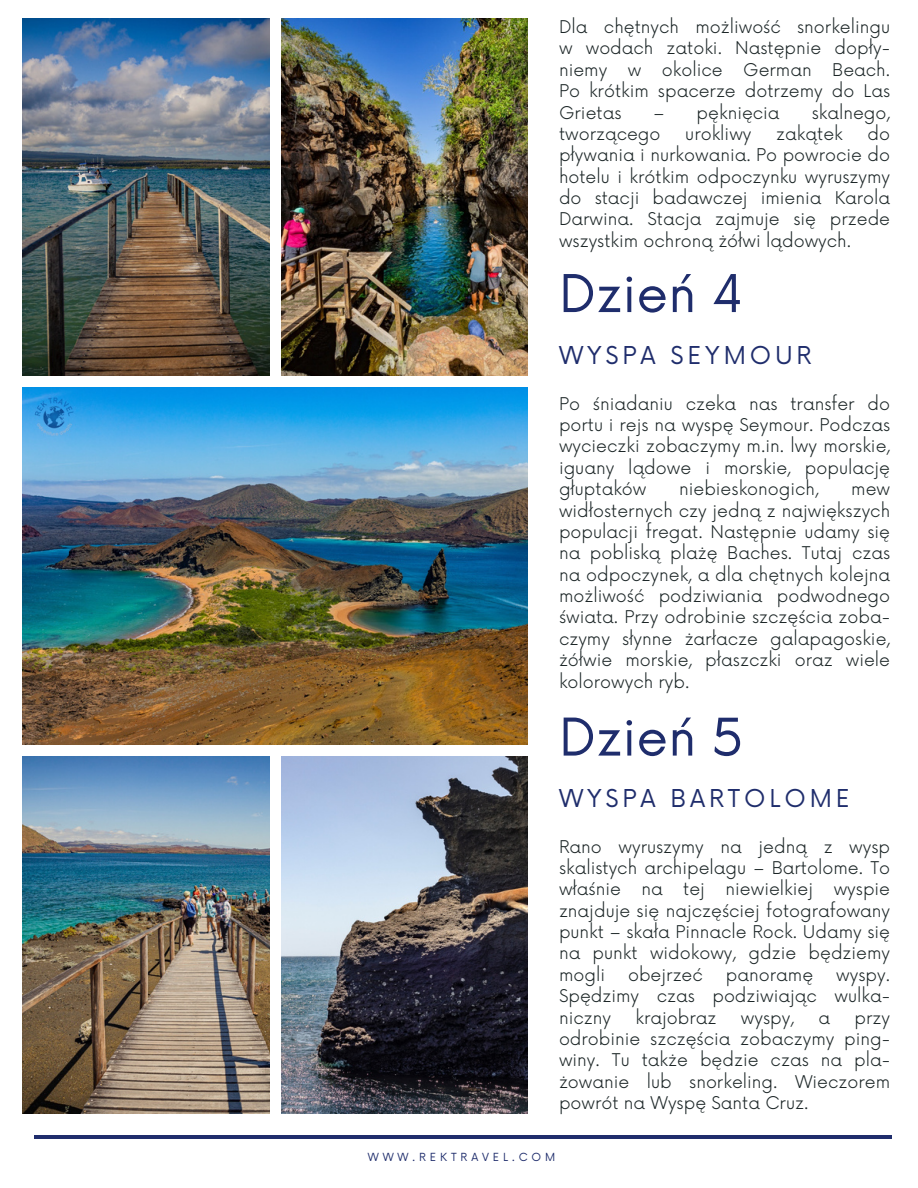
<style>
.page{position:relative;width:918px;height:1188px;background:#fff}
.page>*{position:absolute;margin:0;border:0;box-sizing:border-box;transform-origin:0 0}
.t1{font:50.7px "Now";color:#1f2d6c}
.t2{font:24px "Now";letter-spacing:.16em;color:#1f2d6c}
.t3{font:300 17.1px/21.3px "Now";color:#1c2627;text-align:justify}
.t4{font:10.95px "Now";letter-spacing:.36em;color:#1f2d6c}
</style>
<div class="page">
<hr style="left:35px;top:1136px;width:857px;height:3px;background:#1f2d6c">
<img style="left:22px;top:18px;width:248px;height:358px">
<img style="left:281px;top:18px;width:246px;height:358px">
<img style="left:22px;top:387px;width:505px;height:358px">
<img style="left:22px;top:756px;width:248px;height:358px">
<img style="left:281px;top:756px;width:246px;height:358px">
<h1 class="t3" style="left:559px;top:17px;width:333px">Dla chętnych możliwość snorkelingu w wodach zatoki. Następnie dopły&shy;niemy w okolice German Beach.<br>Po krótkim spacerze dotrzemy do Las Grietas</h1>
<h1 class="t3" style="left:654px;top:103px;width:128px">– pęknięcia</h1>
<h1 class="t3" style="left:812px;top:103px;width:80px">skalnego,</h1>
<h1 class="t3" style="left:559px;top:124px;width:103px">tworzącego</h1>
<h1 class="t3" style="left:685px;top:124px;width:68px">urokliwy</h1>
<h1 class="t3" style="left:776px;top:124px;width:68px">zakątek</h1>
<h1 class="t3" style="left:559px;top:124px;width:333px;text-indent:309px">do pływania i nurkowania. Po powrocie do hotelu i krótkim odpoczynku wyruszymy do stacji badawczej imienia Karola Darwina. Stacja zajmuje się przede wszystkim ochroną żółwi lądowych.</h1>
<h2 class="t1" style="left:559px;top:265px;width:186px">Dzień 4</h2>
<h3 class="t2" style="left:559px;top:341px;width:254px">WYSPA SEYMOUR</h3>
<h1 class="t3" style="left:559px;top:394px;width:333px">Po śniadaniu czeka nas transfer do portu i rejs na wyspę Seymour. Podczas wycieczki zobaczymy m.in. lwy morskie, iguany lądowe i morskie, populację głuptaków</h1>
<h1 class="t3" style="left:679px;top:479px;width:141px">niebieskonogich,</h1>
<h1 class="t3" style="left:559px;top:479px;width:333px;text-indent:292px">mew widłosternych czy jedną z największych populacji fregat. Następnie udamy się na pobliską plażę Baches. Tutaj czas na odpoczynek, a dla chętnych kolejna możliwość podziwiania podwodnego świata. Przy odrobinie szczęścia zoba&shy;czymy słynne żarłacze galapagoskie, żółwie morskie, płaszczki oraz wiele kolorowych ryb.</h1>
<h2 class="t1" style="left:559px;top:709px;width:186px">Dzień 5</h2>
<h3 class="t2" style="left:559px;top:785px;width:292px">WYSPA BARTOLOME</h3>
<p class="t3" style="left:559px;top:837px;width:333px">Rano wyruszymy na jedną z wysp skalistych archipelagu – Bartolome. To właśnie na tej niewielkiej wyspie znajduje się najczęściej fotografowany punkt – skała Pinnacle Rock. Udamy się na punkt widokowy, gdzie będziemy mogli</p>
<p class="t3" style="left:628px;top:965px;width:76px">obejrzeć</p>
<p class="t3" style="left:726px;top:965px;width:89px">panoramę</p>
<p class="t3" style="left:559px;top:965px;width:333px;text-indent:277px">wyspy.<br>Spędzimy czas podziwiając wulka&shy;niczny</p>
<p class="t3" style="left:635px;top:1008px;width:83px">krajobraz</p>
<p class="t3" style="left:741px;top:1008px;width:55px">wyspy,</p>
<p class="t3" style="left:819px;top:1008px;width:13px">a</p>
<p class="t3" style="left:559px;top:1008px;width:333px;text-indent:296px">przy odrobinie szczęścia zobaczymy ping&shy;winy. Tu także będzie czas na pla&shy;żowanie lub snorkeling. Wieczorem powrót na Wyspę Santa Cruz.</p>
<h3 class="t4" style="left:368px;top:1151px;width:189px">WWW.REKTRAVEL.COM</h3>
</div>
